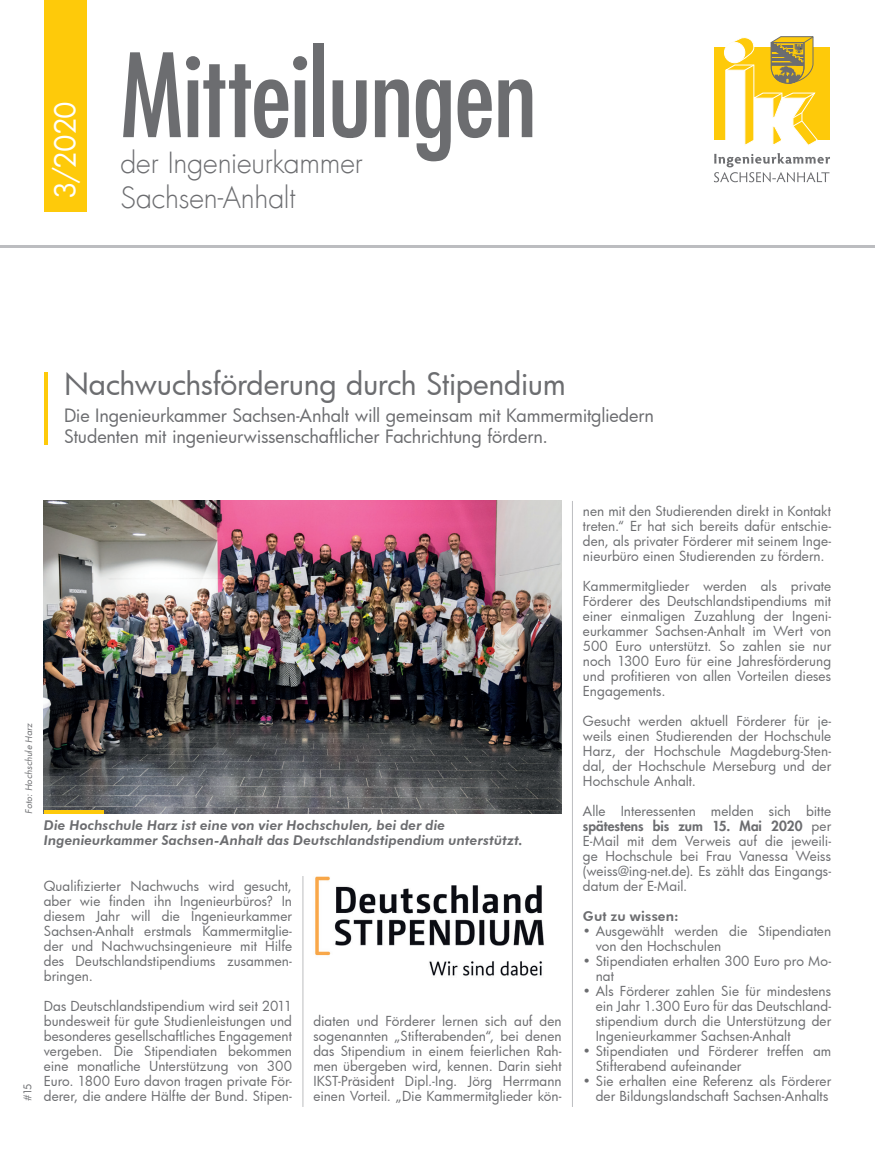
<style>
.page{position:relative;width:875px;height:1172px;background:#fff}
.page>*{position:absolute;margin:0;border:0;box-sizing:border-box;transform-origin:0 0}
.t1{font:condensed 112.5px "Futura LT";letter-spacing:-.01em;color:#6c6d70}
.t2{font:30px "Futura Bk";letter-spacing:-.015em;color:#6c6d70}
.t3{font:300 28.5px/35.4px "Futura LT";letter-spacing:-.005em;color:#6c6d70}
.t4{font:28.5px "Futura Bk";color:#fff}
.t5{font:18px/21px "Futura Bk";letter-spacing:-.01em;color:#6c6d70}
.t6{font:13.5px/15px "Futura Bk";letter-spacing:.005em;color:#6c6d70;text-align:justify}
.t7{font:italic 800 13.5px/15px "Futura BT";letter-spacing:.005em;color:#6c6d70}
.t8{font:800 13.5px "Futura LT";color:#6c6d70}
.t9{font:800 13.5px "Futura BT";letter-spacing:.01em;color:#6c6d70}
.t10{font:10.5px "Futura Bk";color:#6c6d70}
.t11{font:italic 9px "Futura Bk";letter-spacing:.01em;color:#6c6d70}
.s1{font-family:"Futura Bk";font-weight:400}
</style>
<div class="page">
<img style="left:303px;top:876px;width:241px;height:115px">
<div style="left:44px;top:0;width:42px;height:212px;background:#feca0a"></div>
<hr style="left:0;top:245px;width:874px;height:2px;background:#bcbdc0">
<hr style="left:44px;top:372px;width:3px;height:73px;background:#feca0a">
<hr style="left:302px;top:876px;width:1px;height:231px;background:#bcbdc0">
<hr style="left:572px;top:501px;width:1px;height:606px;background:#bcbdc0">
<svg style="left:714px;top:153px;width:115px;height:29px"></svg>
<div style="left:713px;top:47px;width:116px;height:93px;background:#feca0a"></div>
<svg style="left:724px;top:36px;width:94px;height:109px"></svg>
<img style="left:44px;top:501px;width:517px;height:312px">
<hr style="left:44px;top:810px;width:59px;height:3px;background:#feca0a">
<h3 class="t4" style="left:46px;top:199px;width:99px;rotate:-90deg">3/2020</h3>
<h1 class="t1" style="left:120px;top:28px;width:418px">Mitteilungen</h1>
<h3 class="t3" style="left:120px;top:146px;width:244px">der Ingenieurkammer<br>Sachsen-Anhalt</h3>
<h2 class="t2" style="left:64px;top:364px;width:503px">Nachwuchsförderung durch Stipendium</h2>
<h3 class="t5" style="left:64px;top:405px;width:591px">Die Ingenieurkammer Sachsen-Anhalt will gemeinsam mit Kammermitgliedern<br>Studenten mit ingenieurwissenschaftlicher Fachrichtung fördern.</h3>
<p class="t11" style="left:23px;top:813px;width:92px;rotate:-90deg">Foto: Hochschule Harz</p>
<p class="t7" style="left:44px;top:818px;width:480px">Die Hochschule Harz ist eine von vier Hochschulen, bei der die<br>Ingenieurkammer Sachsen-Anhalt das Deutschlandstipendium unterstützt.</p>
<p class="t10" style="left:20px;top:1101px;width:19px;rotate:-90deg">#15</p>
<p class="t6" style="left:44px;top:878px;width:250px">Qualifizierter Nachwuchs wird gesucht, aber wie finden ihn Ingenieurbüros? In diesem Jahr will die Ingenieurkammer Sachsen-Anhalt erstmals Kammermitglie&shy;der und Nachwuchsingenieure mit Hilfe des Deutschlandstipendiums zusammen&shy;bringen.</p>
<p class="t6" style="left:44px;top:998px;width:250px">Das Deutschlandstipendium wird seit 2011 bundesweit für gute Studienleistungen und besonderes gesellschaftliches Engagement vergeben. Die Stipendiaten bekommen eine monatliche Unterstützung von 300<br>Euro. 1800 Euro davon tragen private För&shy;derer, die andere Hälfte der Bund. Stipen-</p>
<p class="t6" style="left:313px;top:1013px;width:250px">diaten und Förderer lernen sich auf den sogenannten „Stifterabenden“, bei denen das Stipendium in einem feierlichen Rah&shy;men übergeben wird, kennen. Darin sieht IKST-Präsident Dipl.-Ing. Jörg Herrmann einen Vorteil. „Die Kammermitglieder kön-</p>
<p class="t6" style="left:582px;top:503px;width:250px">nen mit den Studierenden direkt in Kontakt treten.“ Er hat sich bereits dafür entschie&shy;den, als privater Förderer mit seinem Inge&shy;nieurbüro einen Studierenden zu fördern.</p>
<p class="t6" style="left:582px;top:578px;width:250px">Kammermitglieder werden als private Förderer des Deutschlandstipendiums mit einer einmaligen Zuzahlung der Ingeni&shy;eurkammer Sachsen-Anhalt im Wert von 500 Euro unterstützt. So zahlen sie nur noch 1300 Euro für eine Jahresförderung und profitieren von allen Vorteilen dieses Engagements.</p>
<p class="t6" style="left:582px;top:713px;width:250px">Gesucht werden aktuell Förderer für je&shy;weils einen Studierenden der Hochschule Harz, der Hochschule Magdeburg-Sten&shy;dal, der Hochschule Merseburg und der Hochschule Anhalt.</p>
<p class="t6" style="left:582px;top:803px;width:250px">Alle Interessenten melden sich bitte</p>
<p class="t8" style="left:582px;top:817px;width:250px">spätestens bis zum 15. Mai 2020 <span class="s1">per</span></p>
<p class="t6" style="left:582px;top:833px;width:250px">E-Mail mit dem Verweis auf die jeweili&shy;ge Hochschule bei Frau Vanessa Weiss (weiss@ing-net.de). Es zählt das Eingangs&shy;datum der E-Mail.</p>
<p class="t9" style="left:582px;top:908px;width:97px">Gut zu wissen:</p>
<p class="t6" style="left:595px;top:923px;width:237px;text-indent:-13px">• Ausgewählt werden die Stipendiaten von den Hochschulen</p>
<p class="t6" style="left:595px;top:953px;width:237px;text-indent:-13px">• Stipendiaten erhalten 300 Euro pro Mo&shy;nat</p>
<p class="t6" style="left:595px;top:983px;width:237px;text-indent:-13px">• Als Förderer zahlen Sie für mindestens ein Jahr 1.300 Euro für das Deutschland&shy;stipendium durch die Unterstützung der Ingenieurkammer Sachsen-Anhalt</p>
<p class="t6" style="left:595px;top:1043px;width:237px;text-indent:-13px">• Stipendiaten und Förderer treffen am<br>Stifterabend aufeinander</p>
<p class="t6" style="left:582px;top:1073px;width:250px;text-align:right">• Sie erhalten eine Referenz als Förderer der Bildungslandschaft Sachsen-Anhalts</p>
</div>
